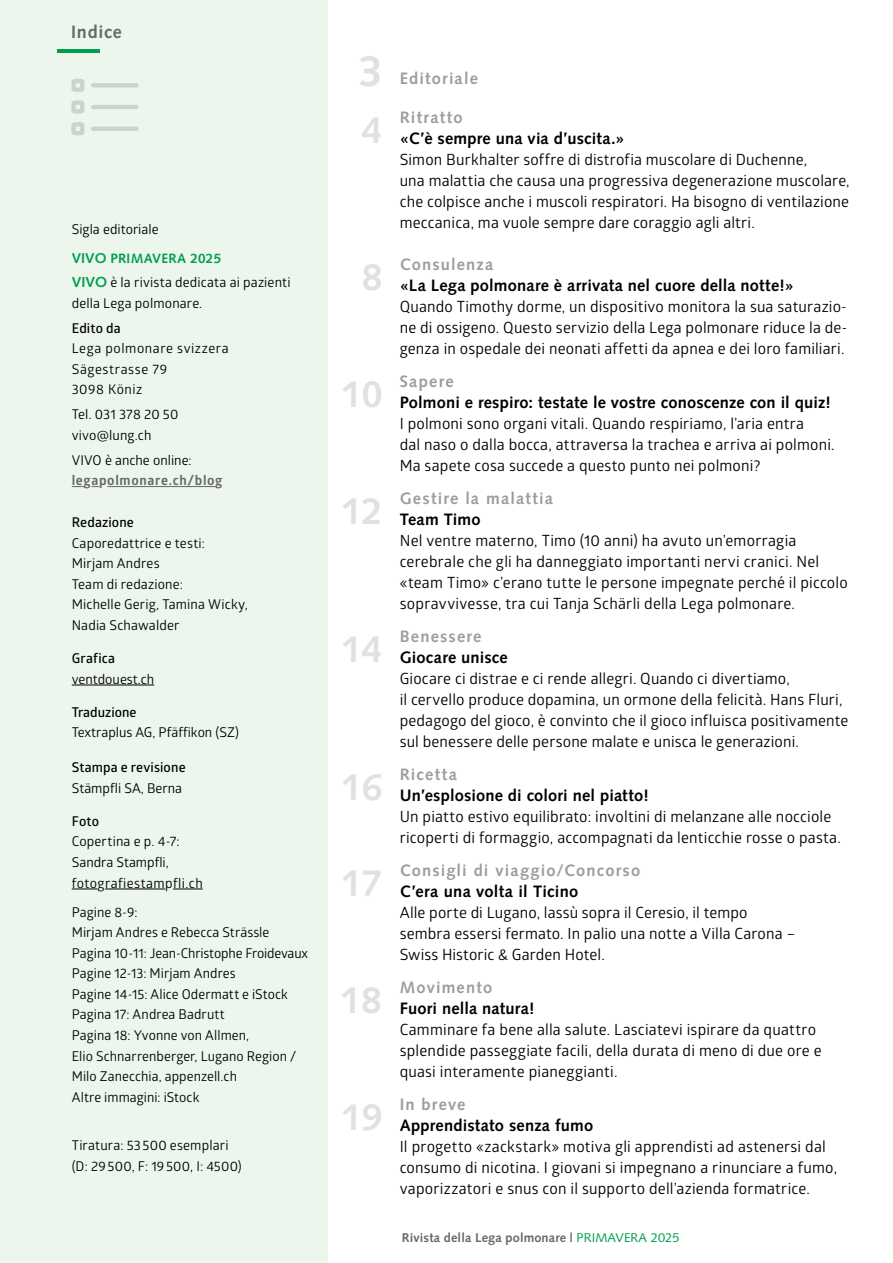
<style>
.page{position:relative;width:893px;height:1263px;background:#fff}
.page>*{position:absolute;margin:0;border:0;box-sizing:border-box;transform-origin:0 0}
.t1{font:700 43.5px "Syntax LT Std";color:#e1e1e0}
.t2{font:700 37.5px "Syntax LT Std";color:#e1e1e0}
.t3{font:700 18px "Syntax LT Std";letter-spacing:.04em;color:#686867}
.t4{font:700 16.5px "Syntax LT Std";letter-spacing:.01em;color:#000}
.t5{font:700 16.5px "Syntax LT Std";letter-spacing:.07em;color:#9d9d9c}
.t6{font:15.45px/21px "Glober";letter-spacing:.01em;color:#000}
.t7{font:13.5px/20.5px "Glober";letter-spacing:.005em;color:#000}
.t8{font:600 13.5px "Glober";letter-spacing:.01em;color:#000}
.t9{font:13.5px/20.5px "Glober";letter-spacing:.04em;color:#000}
.t10{font:700 13.5px "Glober";letter-spacing:.05em;color:#686867}
.t11{font:700 13.5px "Syntax LT Std";letter-spacing:.02em;color:#009e4d}
.t12{font:700 12.75px "Syntax LT Std";letter-spacing:.01em;color:#686867}
.s1{font-size:14.25px}
.s2{font-family:"Syntax LT Std";font-weight:700;font-size:14.55px;color:#009e4d}
.s3{font-weight:400;color:#009e4d}
</style>
<div class="page">
<div style="left:0;top:0;width:327px;height:1263px;background:#ecf6ed"></div>
<hr style="left:57px;top:49px;width:43px;height:4px;background:#009e4d">
<svg style="left:71px;top:79px;width:68px;height:56px"></svg>
<svg style="left:72px;top:486px;width:12px;height:1px"></svg>
<hr style="left:107px;top:486px;width:108px;height:1px;background:#686867">
<hr style="left:72px;top:685px;width:82px;height:1px;background:#000">
<svg style="left:72px;top:889px;width:26px;height:1px"></svg>
<hr style="left:105px;top:889px;width:60px;height:1px;background:#000">
<hr style="left:173px;top:889px;width:30px;height:1px;background:#000">
<p class="t3" style="left:71px;top:21px;width:52px">Indice</p>
<p class="t7" style="left:72px;top:218px;width:88px">Sigla editoriale</p>
<p class="t11" style="left:72px;top:250px;width:151px"><span class="s1">VIVO</span> PRIMAVERA 2025</p>
<p class="t7" style="left:72px;top:272px;width:220px"><span class="s2">VIVO</span> è la rivista dedicata ai pazienti della Lega polmonare.</p>
<p class="t8" style="left:72px;top:319px;width:50px">Edito da</p>
<p class="t9" style="left:72px;top:338px;width:159px">Lega polmonare svizzera<br>Sägestrasse 79<br>3098 Köniz</p>
<p class="t7" style="left:72px;top:404px;width:108px">Tel. 031 378 20 50 vivo@lung.ch</p>
<p class="t7" style="left:72px;top:449px;width:121px">VIVO è anche online:</p>
<p class="t10" style="left:72px;top:471px;width:152px">legapolmonare.ch/blog</p>
<p class="t8" style="left:72px;top:513px;width:64px">Redazione</p>
<p class="t7" style="left:72px;top:532px;width:178px">Caporedattrice e testi:<br>Mirjam Andres<br>Team di redazione:<br>Michelle Gerig, Tamina Wicky,<br>Nadia Schawalder</p>
<p class="t8" style="left:72px;top:649px;width:45px">Grafica</p>
<p class="t7" style="left:72px;top:668px;width:84px">ventdouest.ch</p>
<p class="t8" style="left:72px;top:703px;width:66px">Traduzione</p>
<p class="t7" style="left:72px;top:722px;width:169px">Textraplus AG, Pfäffikon (SZ)</p>
<p class="t8" style="left:72px;top:758px;width:115px">Stampa e revisione</p>
<p class="t7" style="left:72px;top:777px;width:112px">Stämpfli SA, Berna</p>
<p class="t8" style="left:72px;top:812px;width:29px">Foto</p>
<p class="t7" style="left:72px;top:831px;width:133px">Copertina e p. 4-7:<br>Sandra Stampfli, fotografiestampfli.ch</p>
<p class="t7" style="left:72px;top:901px;width:238px">Pagine 8-9:<br>Mirjam Andres e Rebecca Strässle<br>Pagina 10-11: Jean-Christophe Froidevaux<br>Pagine 12-13: Mirjam Andres<br>Pagine 14-15: Alice Odermatt e iStock<br>Pagina 17: Andrea Badrutt<br>Pagina 18: Yvonne von Allmen,<br>Elio Schnarrenberger, Lugano Region /<br>Milo Zanecchia, appenzell.ch<br>Altre immagini: iStock</p>
<p class="t7" style="left:72px;top:1134px;width:172px">Tiratura: 53500 esemplari (D: 29500, F: 19500, I: 4500)</p>
<h1 class="t1" style="left:358px;top:46px;width:26px">3</h1>
<h2 class="t2" style="left:362px;top:108px;width:22px">4</h2>
<h2 class="t2" style="left:362px;top:255px;width:22px">8</h2>
<p class="t5" style="left:400px;top:69px;width:80px">Editoriale</p>
<p class="t5" style="left:400px;top:107px;width:64px">Ritratto</p>
<p class="t4" style="left:400px;top:129px;width:226px">«C’è sempre una via d’uscita.»</p>
<p class="t6" style="left:400px;top:148px;width:451px">Simon Burkhalter soffre di distrofia muscolare di Duchenne,<br>una malattia che causa una progressiva degenerazione muscolare, che colpisce anche i muscoli respiratori. Ha bisogno di ventilazione meccanica, ma vuole sempre dare coraggio agli altri.</p>
<p class="t5" style="left:400px;top:254px;width:95px">Consulenza</p>
<p class="t4" style="left:400px;top:276px;width:396px">«La Lega polmonare è arrivata nel cuore della notte!»</p>
<p class="t6" style="left:400px;top:295px;width:449px;text-align:justify">Quando Timothy dorme, un dispositivo monitora la sua saturazio&shy;ne di ossigeno. Questo servizio della Lega polmonare riduce la de&shy;genza in ospedale dei neonati affetti da apnea e dei loro familiari.</p>
<h2 class="t2" style="left:341px;top:372px;width:43px">10</h2>
<p class="t5" style="left:400px;top:371px;width:56px">Sapere</p>
<p class="t4" style="left:400px;top:393px;width:433px">Polmoni e respiro: testate le vostre conoscenze con il quiz!</p>
<p class="t6" style="left:400px;top:412px;width:437px">I polmoni sono organi vitali. Quando respiriamo, l’aria entra<br>dal naso o dalla bocca, attraversa la trachea e arriva ai polmoni.<br>Ma sapete cosa succede a questo punto nei polmoni?</p>
<h2 class="t2" style="left:341px;top:489px;width:43px">12</h2>
<h2 class="t2" style="left:341px;top:627px;width:43px">14</h2>
<p class="t5" style="left:400px;top:488px;width:155px">Gestire la malattia</p>
<p class="t4" style="left:400px;top:510px;width:82px">Team Timo</p>
<p class="t6" style="left:400px;top:529px;width:450px">Nel ventre materno, Timo (10 anni) ha avuto un’emorragia cerebrale che gli ha danneggiato importanti nervi cranici. Nel «team Timo» c’erano tutte le persone impegnate perché il piccolo sopravvivesse, tra cui Tanja Schärli della Lega polmonare.</p>
<p class="t5" style="left:400px;top:626px;width:83px">Benessere</p>
<p class="t4" style="left:400px;top:648px;width:110px">Giocare unisce</p>
<p class="t6" style="left:400px;top:667px;width:450px">Giocare ci distrae e ci rende allegri. Quando ci divertiamo,<br>il cervello produce dopamina, un ormone della felicità. Hans Fluri, pedagogo del gioco, è convinto che il gioco influisca positivamente sul benessere delle persone malate e unisca le generazioni.</p>
<h2 class="t2" style="left:341px;top:765px;width:43px">16</h2>
<p class="t5" style="left:400px;top:764px;width:59px">Ricetta</p>
<p class="t4" style="left:400px;top:786px;width:251px">Un’esplosione di colori nel piatto!</p>
<p class="t6" style="left:400px;top:805px;width:443px">Un piatto estivo equilibrato: involtini di melanzane alle nocciole ricoperti di formaggio, accompagnati da lenticchie rosse o pasta.</p>
<h2 class="t2" style="left:341px;top:861px;width:43px">17</h2>
<p class="t5" style="left:400px;top:860px;width:242px">Consigli di viaggio/Concorso</p>
<p class="t4" style="left:400px;top:882px;width:180px">C’era una volta il Ticino</p>
<p class="t6" style="left:400px;top:901px;width:397px">Alle porte di Lugano, lassù sopra il Ceresio, il tempo sembra essersi fermato. In palio una notte a Villa Carona –<br>Swiss Historic &amp; Garden Hotel.</p>
<h2 class="t2" style="left:340px;top:978px;width:43px">18</h2>
<p class="t5" style="left:400px;top:977px;width:94px">Movimento</p>
<p class="t4" style="left:400px;top:999px;width:136px">Fuori nella natura!</p>
<p class="t6" style="left:400px;top:1018px;width:423px">Camminare fa bene alla salute. Lasciatevi ispirare da quattro splendide passeggiate facili, della durata di meno di due ore e quasi interamente pianeggianti.</p>
<h2 class="t2" style="left:341px;top:1095px;width:43px">19</h2>
<p class="t5" style="left:400px;top:1094px;width:67px">In breve</p>
<p class="t4" style="left:400px;top:1116px;width:195px">Apprendistato senza fumo</p>
<p class="t6" style="left:400px;top:1135px;width:439px">Il progetto «zackstark» motiva gli apprendisti ad astenersi dal consumo di nicotina. I giovani si impegnano a rinunciare a fumo, vaporizzatori e snus con il supporto dell’azienda formatrice.</p>
<p class="t12" style="left:402px;top:1230px;width:279px">Rivista della Lega polmonare | <span class="s3">PRIMAVERA 2025</span></p>
</div>
